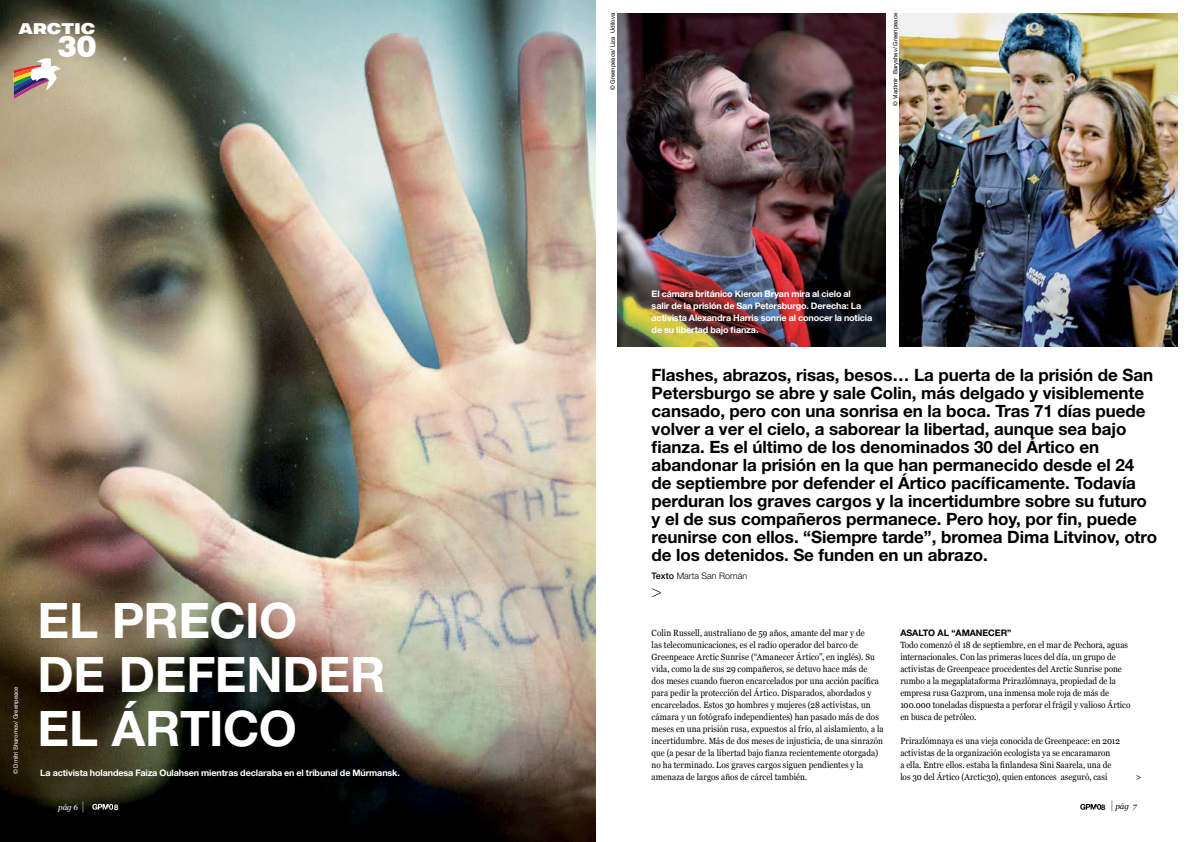
<style>
.page{position:relative;width:1191px;height:842px;background:#fff}
.page>*{position:absolute;margin:0;border:0;box-sizing:border-box;transform-origin:0 0}
.t1{font:700 49px/54.2px "Helvetica Neue LT Std";letter-spacing:-.01em;color:#fff}
.t2{font:900 29.6px "Swiss 721 BT";color:#fff}
.t3{font:700 17px/18px "Helvetica Neue LT Std";letter-spacing:-.005em;color:#000}
.t4{font:100 17px "Helvetica Neue LT Std";color:#000}
.t5{font:700 15px "Savethe Arctic";color:#fff}
.t6{font:9px/12px "Georgia";letter-spacing:.005em;color:#000;scale:.91 1}
.t7{font:700 9px/12px "Helvetica Neue LT Std";letter-spacing:-.01em;color:#fff}
.t8{font:700 9px "Helvetica Neue LT Std";letter-spacing:-.005em;color:#000}
.t9{font:300 9px "Helvetica Neue LT Std";color:#000}
.t10{font:9px "Georgia";letter-spacing:.005em;color:#000}
.t11{font:italic 8px "Georgia";color:#000}
.t12{font:italic 8px "Georgia";color:#fff}
.t13{font:700 7.7px "Helvetica Neue LT Std";color:#fff}
.t14{font:6px "Helvetica Neue LT Std";color:#000}
.t15{font:6px "Helvetica Neue LT Std";color:#fff}
.s1{font-weight:500}
.s2{font-family:"Helvetica Neue LT Std";font-weight:100;font-style:normal;font-size:11px}
.s3{font-family:"Helvetica Neue LT Std";font-weight:700;font-style:normal;font-size:7.7px}
</style>
<div class="page">
<img style="left:0;top:0;width:595px;height:842px">
<svg style="left:92px;top:804px;width:21px;height:6px"></svg>
<svg style="left:1080px;top:804px;width:21px;height:6px"></svg>
<svg style="left:14px;top:58px;width:46px;height:41px"></svg>
<img style="left:617px;top:13px;width:269px;height:333px">
<img style="left:899px;top:13px;width:278px;height:333px">
<h3 class="t5" style="left:18px;top:20px;width:78px">ARCTIC</h3>
<h2 class="t2" style="left:57px;top:29px;width:40px">30</h2>
<p class="t15" style="left:12px;top:774px;width:89px;rotate:-90deg">© Dmitri Sharomov/ Greenpeace</p>
<h1 class="t1" style="left:37px;top:592px;width:349px">EL PRECIO<br>DE DEFENDER<br>EL ÁRTICO</h1>
<p class="t7" style="left:40px;top:766px;width:361px">La activista holandesa Faiza Oulahsen mientras declaraba en el tribunal de Múrmansk.</p>
<p class="t14" style="left:609px;top:90px;width:79px;rotate:-90deg">© Greenpeace/ Liza Udilova</p>
<p class="t14" style="left:891px;top:106px;width:94px;rotate:-90deg">© Vladimir Baryshev/ Greenpeace</p>
<p class="t7" style="left:651px;top:288px;width:222px">El cámara británico Kieron Bryan mira al cielo al<br>salir de la prisión de San Petersburgo. Derecha: La activista Alexandra Harris sonríe al conocer la noticia de su libertad bajo fianza.</p>
<p class="t3" style="left:651px;top:366px;width:507px">Flashes, abrazos, risas, besos… La puerta de la prisión de San Petersburgo se abre y sale Colin, más delgado y visiblemente cansado, pero con una sonrisa en la boca. Tras 71 días puede volver a ver el cielo, a saborear la libertad, aunque sea bajo fianza. Es el último de los denominados 30 del Ártico en abandonar la prisión en la que han permanecido desde el 24 de septiembre por defender el Ártico pacíficamente. Todavía perduran los graves cargos y la incertidumbre sobre su futuro y el de sus compañeros permanece. Pero hoy, por fin, puede reunirse con ellos. “Siempre tarde”, bromea Dima Litvinov, otro de los detenidos. Se funden en un abrazo.</p>
<p class="t9" style="left:651px;top:570px;width:97px"><span class="s1">Texto</span> Marta San Román</p>
<h3 class="t4" style="left:651px;top:581px;width:12px">&gt;</h3>
<p class="t6" style="left:651px;top:627px;width:256px">Colin Russell, australiano de 59 años, amante del mar y de<br>las telecomunicaciones, es el radio operador del barco de Greenpeace Arctic Sunrise (“Amanecer Ártico”, en inglés). Su vida, como la de sus 29 compañeros, se detuvo hace más de<br>dos meses cuando fueron encarcelados por una acción pacífica para pedir la protección del Ártico. Disparados, abordados y encarcelados. Estos 30 hombres y mujeres (28 activistas, un cámara y un fotógrafo independientes) han pasado más de dos meses en una prisión rusa, expuestos al frío, al aislamiento, a la incertidumbre. Más de dos meses de injusticia, de una sinrazón que (a pesar de la libertad bajo fianza recientemente otorgada) no ha terminado. Los graves cargos siguen pendientes y la amenaza de largos años de cárcel también.</p>
<p class="t8" style="left:900px;top:627px;width:112px">ASALTO AL “AMANECER”</p>
<p class="t6" style="left:900px;top:639px;width:254px">Todo comenzó el 18 de septiembre, en el mar de Pechora, aguas internacionales. Con las primeras luces del día, un grupo de activistas de Greenpeace procedentes del Arctic Sunrise pone rumbo a la megaplataforma Prirazlómnaya, propiedad de la empresa rusa Gazprom, una inmensa mole roja de más de 100.000 toneladas dispuesta a perforar el frágil y valioso Ártico en busca de petróleo.</p>
<p class="t6" style="left:900px;top:735px;width:243px">Prirazlómnaya es una vieja conocida de Greenpeace: en 2012 activistas de la organización ecologista ya se encaramaron<br>a ella. Entre ellos. estaba la finlandesa Sini Saarela, una de los 30 del Ártico (Arctic30), quien entonces aseguró, casi</p>
<p class="t10" style="left:1135px;top:772px;width:7px">&gt;</p>
<p class="t12" style="left:58px;top:802px;width:28px">pág 6 <span class="s2">|</span></p>
<p class="t13" style="left:114px;top:802px;width:6px">8</p>
<p class="t11" style="left:1101px;top:801px;width:37px"><span class="s3">8</span> <span class="s2">|</span> pág 7</p>
</div>
